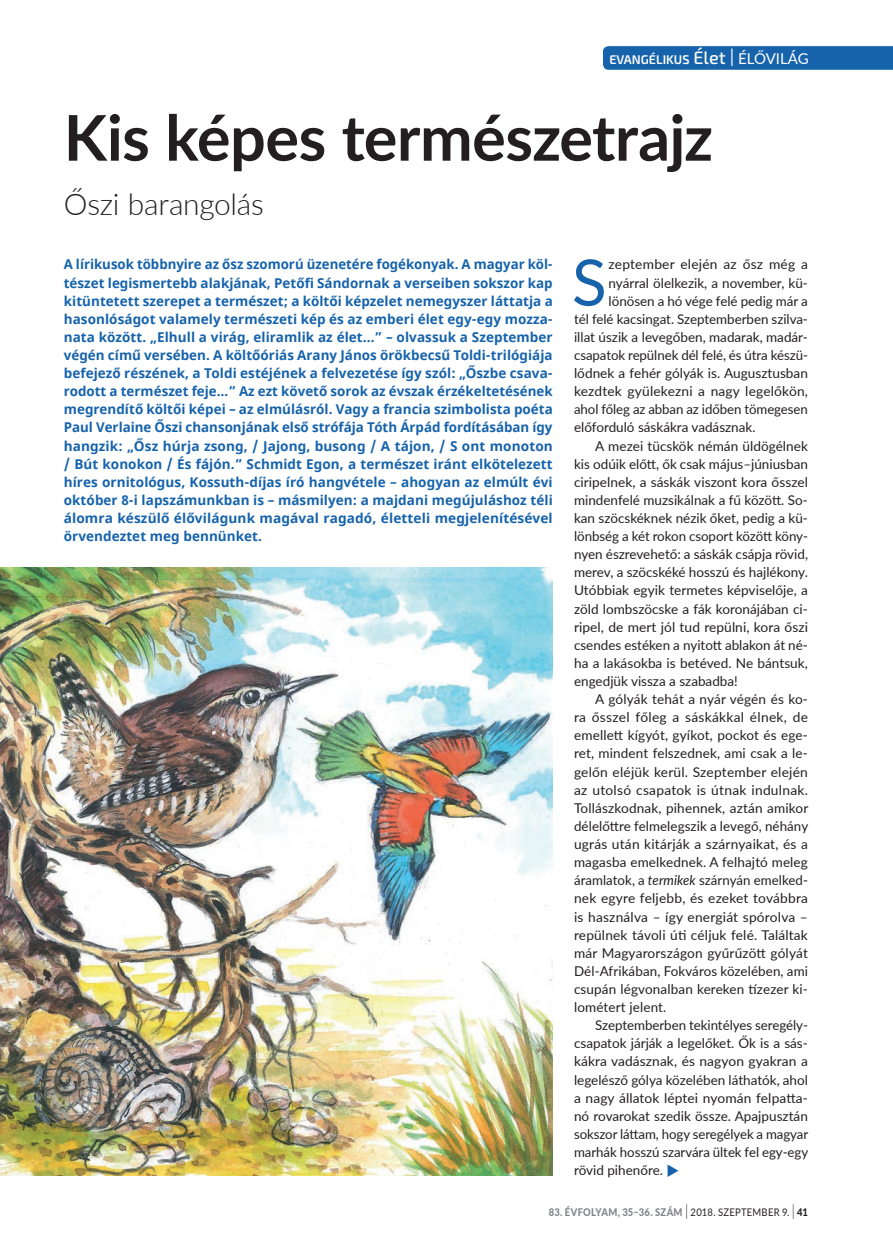
<style>
.page{position:relative;width:893px;height:1255px;background:#fff}
.page>*{position:absolute;margin:0;border:0;box-sizing:border-box;transform-origin:0 0}
.t1{font:64.05px "Lato";color:#1663ac}
.t2{font:700 63px "Lato";letter-spacing:-.01em;color:#231f20}
.t3{font:300 30px "Lato";letter-spacing:-.01em;color:#231f20}
.t4{font:13.5px "Lato";color:#231f20}
.t5{font:700 13.5px/18.1px "Noto Sans";letter-spacing:.005em;color:#1663ac;text-align:justify}
.t6{font:13.5px "Lato";letter-spacing:.02em;color:#231f20}
.t7{font:600 12.6px "Exo 2";color:#fff}
.t8{font:800 10.5px "Lato";letter-spacing:.025em;color:#808285;scale:.9 1}
.s1{font-weight:500;font-size:18px}
.s2{font-weight:300;font-size:25.2px}
.s3{font-family:"Lato";font-weight:400;font-size:15px}
.s4{font-style:italic}
.s5{color:#1663ac}
.s6{font-weight:300;font-size:21px;color:#231f20}
.s7{font-weight:400;color:#231f20}
.s8{color:#231f20}
</style>
<div class="page">
<svg style="left:603px;top:46px;width:290px;height:24px;background:#1a65ad"></svg>
<img style="left:0;top:567px;width:553px;height:608px">
<p class="t7" style="left:609px;top:52px;width:201px">EVANGÉLIKUS <span class="s1">Élet</span> <span class="s2">I</span> <span class="s3">ÉLŐVILÁG</span></p>
<h2 class="t2" style="left:64px;top:91px;width:651px">Kis képes természetrajz</h2>
<h3 class="t3" style="left:64px;top:183px;width:202px">Őszi barangolás</h3>
<p class="t5" style="left:64px;top:256px;width:491px">A lírikusok többnyire az ősz szomorú üzenetére fogékonyak. A magyar köl&shy;tészet legismertebb alakjának, Petőfi Sándornak a verseiben sokszor kap kitüntetett szerepet a természet; a költői képzelet nemegyszer láttatja a hasonlóságot valamely természeti kép és az emberi élet egy-egy mozza&shy;nata között. „Elhull a virág, eliramlik az élet...” – olvassuk a Szeptember végén című versében. A költőóriás Arany János örökbecsű Toldi-trilógiája befejező részének, a Toldi estéjének a felvezetése így szól: „Őszbe csava&shy;rodott a természet feje…” Az ezt követő sorok az évszak érzékeltetésének megrendítő költői képei – az elmúlásról. Vagy a francia szimbolista poéta Paul Verlaine Őszi chansonjának első strófája Tóth Árpád fordításában így hangzik: „Ősz húrja zsong, / Jajong, busong / A tájon, / S ont monoton / Bút konokon / És fájón.” Schmidt Egon, a természet iránt elkötelezett híres ornitológus, Kossuth-díjas író hangvétele – ahogyan az elmúlt évi október 8-i lapszámunkban is – másmilyen: a majdani megújuláshoz téli álomra készülő élővilágunk magával ragadó, életteli megjelenítésével örvendeztet meg bennünket.</p>
<h1 class="t1" style="left:572px;top:236px;width:36px">S</h1>
<p class="t4" style="left:609px;top:255px;width:201px">zeptember elején az ősz még a</p>
<p class="t4" style="left:609px;top:273px;width:201px">nyárral ölelkezik, a november, kü-</p>
<p class="t4" style="left:609px;top:291px;width:201px">lönösen a hó vége felé pedig már a</p>
<p class="t4" style="left:574px;top:309px;width:235px">tél felé kacsingat. Szeptemberben szilva-</p>
<p class="t4" style="left:574px;top:327px;width:235px">illat úszik a levegőben, madarak, madár-</p>
<p class="t4" style="left:574px;top:345px;width:235px">csapatok repülnek dél felé, és útra készü-</p>
<p class="t4" style="left:574px;top:363px;width:235px">lődnek a fehér gólyák is. Augusztusban</p>
<p class="t4" style="left:574px;top:381px;width:235px">kezdtek gyülekezni a nagy legelőkön,</p>
<p class="t4" style="left:574px;top:400px;width:235px">ahol főleg az abban az időben tömegesen</p>
<p class="t4" style="left:574px;top:418px;width:183px">előforduló sáskákra vadásznak.</p>
<p class="t4" style="left:595px;top:436px;width:214px">A mezei tücskök némán üldögélnek</p>
<p class="t4" style="left:574px;top:454px;width:235px">kis odúik előtt, ők csak május–júniusban</p>
<p class="t4" style="left:574px;top:472px;width:235px">ciripelnek, a sáskák viszont kora ősszel</p>
<p class="t4" style="left:574px;top:490px;width:235px">mindenfelé muzsikálnak a fű között. So-</p>
<p class="t4" style="left:574px;top:508px;width:235px">kan szöcskéknek nézik őket, pedig a kü-</p>
<p class="t4" style="left:574px;top:526px;width:235px">lönbség a két rokon csoport között kön -</p>
<p class="t4" style="left:574px;top:544px;width:235px">nyen észrevehető: a sáskák csápja rövid,</p>
<p class="t4" style="left:574px;top:562px;width:235px">merev, a szöcskéké hosszú és hajlékony.</p>
<p class="t4" style="left:574px;top:581px;width:235px">Utóbbiak egyik termetes képviselője, a</p>
<p class="t4" style="left:574px;top:599px;width:235px">zöld lombszöcske a fák koronájában ci-</p>
<p class="t4" style="left:574px;top:617px;width:235px">ripel, de mert jól tud repülni, kora őszi</p>
<p class="t4" style="left:574px;top:635px;width:235px">csendes estéken a nyitott ablakon át né-</p>
<p class="t4" style="left:574px;top:653px;width:235px">ha a lakásokba is betéved. Ne bántsuk,</p>
<p class="t4" style="left:574px;top:671px;width:165px">engedjük vissza a szabadba!</p>
<p class="t4" style="left:595px;top:689px;width:214px">A gólyák tehát a nyár végén és ko-</p>
<p class="t6" style="left:574px;top:707px;width:235px">ra ősszel főleg a sáskákkal élnek, de</p>
<p class="t4" style="left:574px;top:725px;width:235px">emellett kígyót, gyíkot, pockot és ege-</p>
<p class="t4" style="left:574px;top:744px;width:235px">ret, mindent felszednek, ami csak a le-</p>
<p class="t4" style="left:574px;top:762px;width:235px">gelőn eléjük kerül. Szeptember elején</p>
<p class="t6" style="left:574px;top:780px;width:235px">az utolsó csapatok is útnak indulnak.</p>
<p class="t4" style="left:574px;top:798px;width:236px">Tollászkodnak, pihennek, aztán amikor</p>
<p class="t4" style="left:574px;top:816px;width:236px">délelőttre felmelegszik a levegő, néhány</p>
<p class="t4" style="left:574px;top:834px;width:235px">ugrás után kitárják a szárnyaikat, és a</p>
<p class="t4" style="left:574px;top:852px;width:235px">magasba emelkednek. A felhajtó meleg</p>
<p class="t4" style="left:574px;top:870px;width:235px">áramlatok, a <span class="s4">termikek</span> szárnyán emelked-</p>
<p class="t4" style="left:574px;top:888px;width:235px">nek egyre feljebb, és ezeket továbbra</p>
<p class="t4" style="left:574px;top:906px;width:235px">is használva – így energiát spórolva –</p>
<p class="t4" style="left:574px;top:925px;width:235px">repülnek távoli úti céljuk felé. Találtak</p>
<p class="t4" style="left:574px;top:943px;width:235px">már Magyarországon gyűrűzött gólyát</p>
<p class="t4" style="left:574px;top:961px;width:235px">Dél-Afrikában, Fokváros közelében, ami</p>
<p class="t4" style="left:574px;top:979px;width:235px">csupán légvonalban kereken tízezer ki-</p>
<p class="t4" style="left:574px;top:997px;width:94px">lométert jelent.</p>
<p class="t4" style="left:595px;top:1015px;width:214px">Szeptemberben tekintélyes seregély-</p>
<p class="t4" style="left:574px;top:1033px;width:235px">csapatok járják a legelőket. Ők is a sás-</p>
<p class="t4" style="left:574px;top:1051px;width:235px">kákra vadásznak, és nagyon gyakran a</p>
<p class="t4" style="left:574px;top:1069px;width:235px">legelésző gólya közelében láthatók, ahol</p>
<p class="t4" style="left:574px;top:1088px;width:235px">a nagy állatok léptei nyomán felpatta-</p>
<p class="t4" style="left:574px;top:1106px;width:235px">nó rovarokat szedik össze. Apajpusztán</p>
<p class="t4" style="left:574px;top:1124px;width:236px">sokszor láttam, hogy seregélyek a magyar</p>
<p class="t4" style="left:574px;top:1142px;width:236px">marhák hosszú szarvára ültek fel egy-egy</p>
<p class="t4" style="left:574px;top:1160px;width:107px">rövid pihenőre. <span class="s5">◆</span></p>
<p class="t8" style="left:549px;top:1203px;width:289px">83. ÉVFOLYAM, 35–36. SZÁM <span class="s6">I</span> <span class="s7">2018. SZEPTEMBER 9.</span> <span class="s6">I</span> <span class="s8">41</span></p>
</div>
